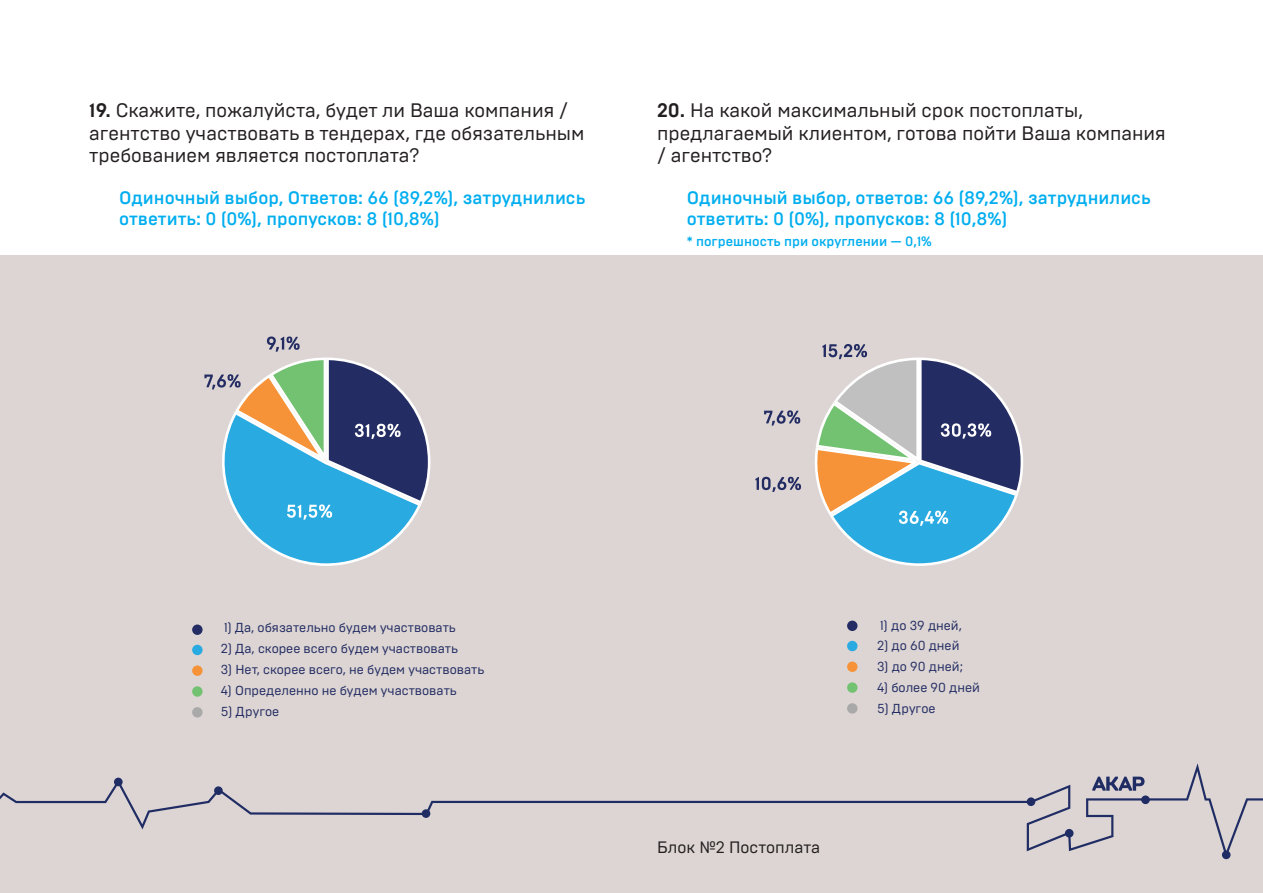
<style>
.page{position:relative;width:1263px;height:893px;background:#fff}
.page>*{position:absolute;margin:0;border:0;box-sizing:border-box;transform-origin:0 0}
.t1{font:19.5px/22.5px "Brutal Type";color:#231f20}
.t2{font:500 18px/21px "Brutal Type";color:#00aeef}
.t3{font:16.5px "Brutal Type";color:#231f20}
.t4{font:500 13.5px "Brutal Type";color:#00aeef}
.t5{font:13.05px "Brutal Type";color:#232c63}
.s1{font-weight:700}
</style>
<div class="page">
<div style="left:0;top:255px;width:1263px;height:638px;background:#dcd5d3"></div>
<svg style="left:0;top:763px;width:1263px;height:95px"></svg>
<div style="left:1222px;top:850px;width:8px;height:9px;background:#202c64;border-radius:50%"></div>
<div style="left:192px;top:624px;width:11px;height:11px;background:#232c63;border-radius:50%"></div>
<div style="left:192px;top:645px;width:11px;height:10px;background:#29aae1;border-radius:50%"></div>
<div style="left:192px;top:665px;width:11px;height:11px;background:#f69338;border-radius:50%"></div>
<div style="left:192px;top:686px;width:11px;height:11px;background:#72c272;border-radius:50%"></div>
<div style="left:192px;top:707px;width:11px;height:10px;background:#a8a9a8;border-radius:50%"></div>
<svg style="left:204px;top:336px;width:226px;height:230px"></svg>
<div style="left:847px;top:621px;width:10px;height:10px;background:#232c63;border-radius:50%"></div>
<div style="left:847px;top:641px;width:10px;height:10px;background:#29aae1;border-radius:50%"></div>
<div style="left:847px;top:662px;width:10px;height:10px;background:#f69338;border-radius:50%"></div>
<div style="left:847px;top:682px;width:10px;height:11px;background:#72c272;border-radius:50%"></div>
<div style="left:847px;top:703px;width:10px;height:11px;background:#a8a9a8;border-radius:50%"></div>
<svg style="left:755px;top:477px;width:46px;height:15px"></svg>
<svg style="left:764px;top:410px;width:36px;height:16px"></svg>
<svg style="left:815px;top:344px;width:208px;height:222px"></svg>
<p class="t1" style="left:89px;top:99px;width:497px"><span class="s1">19.</span> Скажите, пожалуйста, будет ли Ваша компания / агентство участвовать в тендерах, где обязательным требованием является постоплата?</p>
<p class="t2" style="left:119px;top:188px;width:468px">Одиночный выбор, Ответов: 66 (89,2%), затруднились ответить: 0 (0%), пропусков: 8 (10,8%)</p>
<p class="t1" style="left:657px;top:99px;width:510px"><span class="s1">20.</span> На какой максимальный срок постоплаты, предлагаемый клиентом, готова пойти Ваша компания / агентство?</p>
<p class="t2" style="left:687px;top:188px;width:465px">Одиночный выбор, ответов: 66 (89,2%), затруднились ответить: 0 (0%), пропусков: 8 (10,8%)</p>
<p class="t4" style="left:687px;top:233px;width:247px">* погрешность при округлении — 0,1%</p>
<p class="t5" style="left:224px;top:620px;width:233px">1) Да, обязательно будем участвовать</p>
<p class="t5" style="left:221px;top:641px;width:239px">2) Да, скорее всего будем участвовать</p>
<p class="t5" style="left:221px;top:661px;width:265px">3) Нет, скорее всего, не будем участвовать</p>
<p class="t5" style="left:221px;top:682px;width:237px">4) Определенно не будем участвовать</p>
<p class="t5" style="left:221px;top:703px;width:60px">5) Другое</p>
<p class="t3" style="left:657px;top:837px;width:165px">Блок №2 Постоплата</p>
<p class="t5" style="left:880px;top:617px;width:83px">1) до 39 дней,</p>
<p class="t5" style="left:877px;top:638px;width:84px">2) до 60 дней</p>
<p class="t5" style="left:877px;top:659px;width:87px">3) до 90 дней;</p>
<p class="t5" style="left:877px;top:680px;width:104px">4) более 90 дней</p>
<p class="t5" style="left:877px;top:700px;width:60px">5) Другое</p>
</div>
